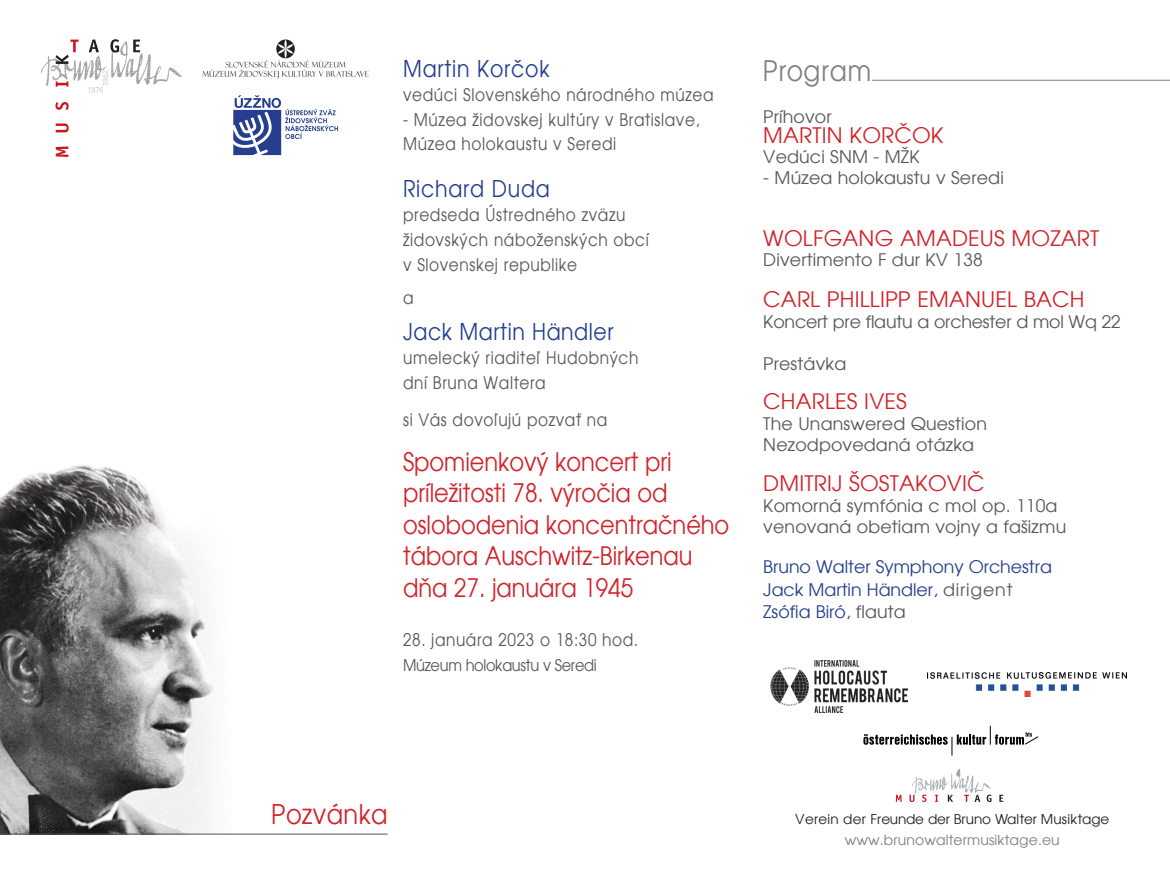
<style>
.page{position:relative;width:1170px;height:872px;background:#fff}
.page>*{position:absolute;margin:0;border:0;box-sizing:border-box;transform-origin:0 0}
.t1{font:28.35px "Avalon CE";letter-spacing:.035em;color:#7e8083;scale:.88 1}
.t2{font:27.3px "Avalon CE";letter-spacing:.02em;color:#d1232a;scale:.88 1}
.t3{font:25.5px/31.5px "Avalon CE";color:#d1232a;scale:.88 1}
.t4{font:23.1px "Avalon CE";letter-spacing:.04em;color:#253f8e;scale:.88 1}
.t5{font:21.45px "Avalon CE";letter-spacing:.01em;color:#d1232a}
.t6{font:17.4px/24.6px "Avalon CE";letter-spacing:.04em;color:#57585a;scale:.88 1}
.t7{font:17.4px/20.9px "Avalon CE";letter-spacing:.01em;color:#57585a}
.t8{font:17.4px "Avalon CE";color:#253f8e}
.t9{font:17.4px "Avalon CE";letter-spacing:-.01em;color:#57585a}
.t10{font:16.05px "Avalon CE";letter-spacing:-.02em;color:#57585a;scale:.91 1}
.t11{font:13.95px "Avalon CE";letter-spacing:.01em;color:#7e8083}
.t12{font:13.5px "Avalon CE";color:#231f20}
.s1{color:#57585a}
</style>
<div class="page">
<img style="left:0;top:465px;width:214px;height:368px">
<hr style="left:0;top:833px;width:387px;height:1px;background:#57585a">
<hr style="left:871px;top:80px;width:298px;height:1px;background:#7e8083">
<svg style="left:56px;top:123px;width:13px;height:9px"></svg>
<svg style="left:55px;top:102px;width:14px;height:8px"></svg>
<svg style="left:56px;top:146px;width:12px;height:11px"></svg>
<svg style="left:41px;top:39px;width:141px;height:54px"></svg>
<img style="left:770px;top:661px;width:137px;height:51px">
<svg style="left:999px;top:794px;width:4px;height:8px"></svg>
<svg style="left:895px;top:794px;width:6px;height:7px"></svg>
<svg style="left:909px;top:768px;width:82px;height:34px"></svg>
<svg style="left:863px;top:725px;width:176px;height:31px"></svg>
<img style="left:927px;top:672px;width:199px;height:24px">
<img style="left:202px;top:39px;width:167px;height:40px">
<svg style="left:233px;top:95px;width:105px;height:60px"></svg>
<p class="t4" style="left:403px;top:54px;width:168px">Martin Korčok</p>
<p class="t6" style="left:403px;top:83px;width:354px">vedúci Slovenského národného múzea</p>
<p class="t6" style="left:403px;top:107px;width:338px">- Múzea židovskej kultúry v Bratislave,<br>Múzea holokaustu v Seredi</p>
<p class="t4" style="left:403px;top:175px;width:168px">Richard Duda</p>
<p class="t6" style="left:403px;top:203px;width:254px">predseda Ústredného zväzu</p>
<p class="t6" style="left:403px;top:227px;width:281px">židovských náboženských obcí</p>
<p class="t6" style="left:403px;top:252px;width:199px">v Slovenskej republike</p>
<p class="t6" style="left:403px;top:285px;width:13px">a</p>
<p class="t4" style="left:403px;top:318px;width:241px">Jack Martin Händler</p>
<p class="t6" style="left:403px;top:346px;width:269px">umelecký riaditeľ Hudobných dní Bruna Waltera</p>
<p class="t6" style="left:403px;top:408px;width:233px">si Vás dovoľujú pozvať na</p>
<p class="t3" style="left:403px;top:445px;width:372px">Spomienkový koncert pri príležitosti 78. výročia od oslobodenia koncentračného tábora Auschwitz-Birkenau dňa 27. januára 1945</p>
<p class="t6" style="left:403px;top:627px;width:268px">28. januára 2023 o 18:30 hod.</p>
<p class="t10" style="left:403px;top:655px;width:214px">Múzeum holokaustu v Seredi</p>
<p class="t1" style="left:762px;top:54px;width:125px">Program</p>
<p class="t7" style="left:763px;top:106px;width:70px">Príhovor</p>
<p class="t5" style="left:763px;top:122px;width:182px">MARTIN KORČOK</p>
<p class="t7" style="left:763px;top:146px;width:158px">Vedúci SNM - MŽK</p>
<p class="t7" style="left:763px;top:167px;width:242px">- Múzea holokaustu v Seredi</p>
<p class="t5" style="left:763px;top:225px;width:337px">WOLFGANG AMADEUS MOZART</p>
<p class="t7" style="left:763px;top:250px;width:221px">Divertimento F dur KV 138</p>
<p class="t5" style="left:763px;top:287px;width:323px">CARL PHILLIPP EMANUEL BACH</p>
<p class="t9" style="left:763px;top:311px;width:359px">Koncert pre flautu a orchester d mol Wq 22</p>
<p class="t7" style="left:763px;top:353px;width:84px">Prestávka</p>
<p class="t5" style="left:763px;top:389px;width:145px">CHARLES IVES</p>
<p class="t7" style="left:763px;top:413px;width:225px">The Unanswered Question<br>Nezodpovedaná otázka</p>
<p class="t5" style="left:763px;top:470px;width:223px">DMITRIJ ŠOSTAKOVIČ</p>
<p class="t7" style="left:763px;top:495px;width:295px">Komorná symfónia c mol op. 110a</p>
<p class="t7" style="left:763px;top:516px;width:304px">venovaná obetiam vojny a fašizmu</p>
<p class="t8" style="left:763px;top:556px;width:290px">Bruno Walter Symphony Orchestra</p>
<p class="t8" style="left:763px;top:579px;width:251px">Jack Martin Händler, <span class="s1">dirigent</span></p>
<p class="t8" style="left:763px;top:601px;width:144px">Zsófia Biró, <span class="s1">flauta</span></p>
<p class="t2" style="left:271px;top:797px;width:134px">Pozvánka</p>
<p class="t12" style="left:795px;top:811px;width:315px">Verein der Freunde der Bruno Walter Musiktage</p>
<p class="t11" style="left:844px;top:832px;width:216px">www.brunowaltermusiktage.eu</p>
</div>
